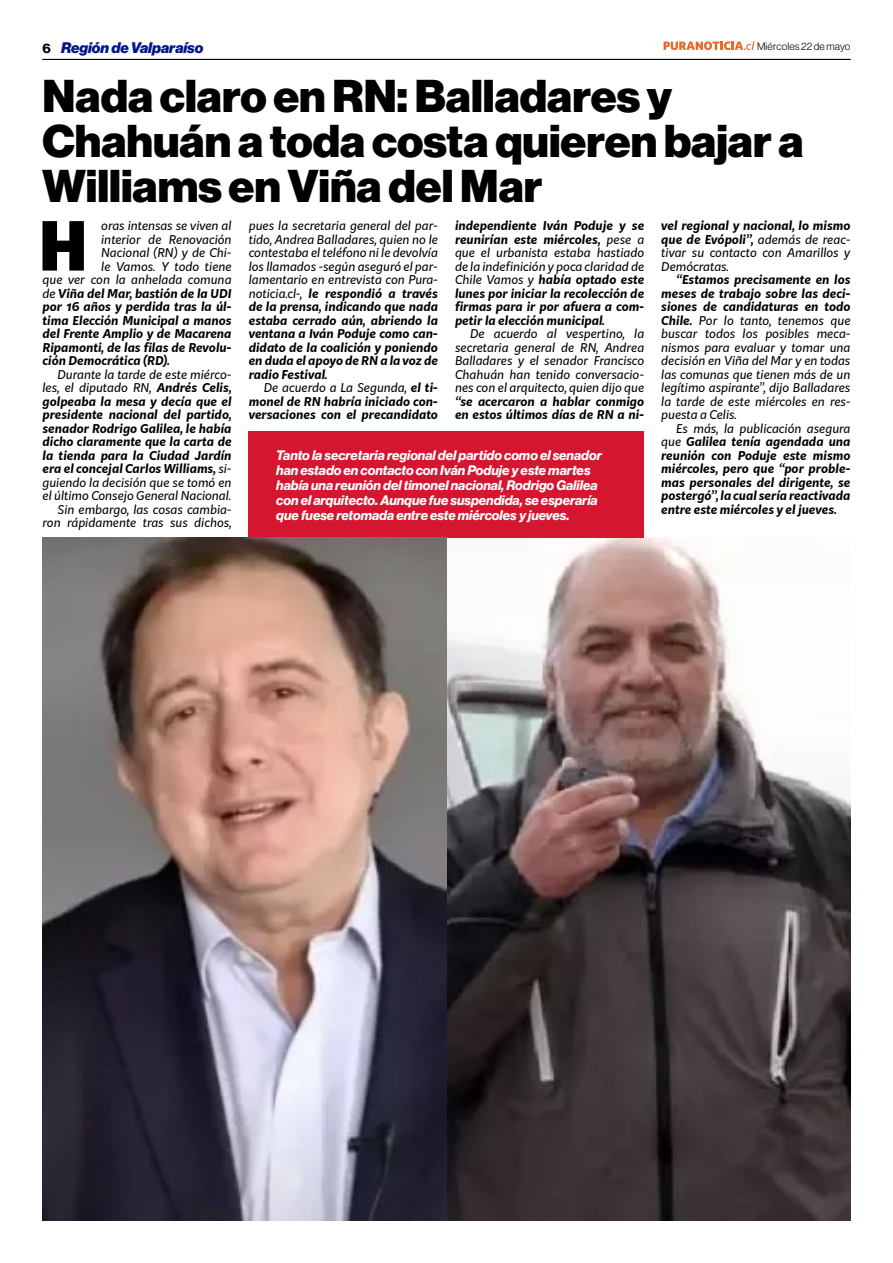
<style>
.page{position:relative;width:893px;height:1263px;background:#fff}
.page>*{position:absolute;margin:0;border:0;box-sizing:border-box;transform-origin:0 0}
.t1{font:900 66.3px "Kit Sans";color:#000}
.t2{font:45px/45px "N Haas Grotesk DS Pro 95 Blk";color:#000}
.t3{font:15px "N Haas Grotesk DS Pro 96 Blk It";color:#00178a}
.t4{font:13.5px/15px "N Haas Grotesk DS Pro 76 Bd It";color:#fff}
.t5{font:italic 700 12px/13.5px "Kit Sans";color:#000;text-align:justify}
.t6{font:italic 12px/13.5px "Kit Sans";color:#000;text-align:justify}
.t7{font:10.5px "N Haas Grotesk DS Pro 45 Lt";letter-spacing:.02em;color:#000}
.s1{font-family:"N Haas Grotesk DS Pro 75 Bd";font-size:13.5px;color:#000}
.s2{font-weight:700}
.s3{font-weight:400}
</style>
<div class="page">
<img style="left:446px;top:538px;width:404px;height:682px">
<div style="left:249px;top:432px;width:395px;height:106px;background:#d41630"></div>
<img style="left:43px;top:538px;width:403px;height:682px">
<hr style="left:43px;top:59px;width:807px;height:1px;background:#000">
<svg style="left:664px;top:41px;width:91px;height:9px"></svg>
<p class="t3" style="left:43px;top:39px;width:162px"><span class="s1">6</span> Región de Valparaíso</p>
<p class="t7" style="left:757px;top:40px;width:95px">Miércoles 22 de mayo</p>
<h2 class="t2" style="left:43px;top:74px;width:763px">Nada claro en RN: Balladares y<br>Chahuán a toda costa quieren bajar a<br>Williams en Viña del Mar</h2>
<p class="t6" style="left:249px;top:218px;width:191px">pues la secretaria general del par&shy;tido, Andrea Balladares, quien no le contestaba el teléfono ni le devolvía los llamados -según aseguró el par&shy;lamentario en entrevista con Pura&shy;noticia.cl-, <span class="s2">le respondió a través de la prensa, indicando que nada estaba cerrado aún, abriendo la ventana a Iván Poduje como can&shy;didato de la coalición y poniendo en duda el apoyo de RN a la voz de radio Festival.</span></p>
<p class="t5" style="left:249px;top:380px;width:191px;text-indent:15px"><span class="s3">De acuerdo a La Segunda,</span> el ti&shy;monel de RN habría iniciado con&shy;versaciones con el precandidato</p>
<p class="t5" style="left:455px;top:218px;width:191px">independiente Iván Poduje y se reunirían este miércoles, <span class="s3">pese a que el urbanista estaba hastiado de la indefinición y poca claridad de Chile Vamos y</span> había optado este lunes por iniciar la recolección de firmas para ir por afuera a com&shy;petir la elección municipal.</p>
<p class="t6" style="left:455px;top:326px;width:191px;text-indent:15px">De acuerdo al vespertino, la secretaria general de RN, Andrea Balladares y el senador Francisco Chahuán han tenido conversacio&shy;nes con el arquitecto, quien dijo que</p>
<p class="t5" style="left:455px;top:393px;width:191px">“se acercaron a hablar conmigo en estos últimos días de RN a ni-</p>
<p class="t6" style="left:661px;top:218px;width:191px"><span class="s2">vel regional y nacional, lo mismo que de Evópoli”,</span> además de reac&shy;tivar su contacto con Amarillos y Demócratas.</p>
<p class="t6" style="left:661px;top:272px;width:191px;text-indent:15px"><span class="s2">“Estamos precisamente en los meses de trabajo sobre las deci&shy;siones de candidaturas en todo Chile.</span> Por lo tanto, tenemos que buscar todos los posibles meca&shy;nismos para evaluar y tomar una decisión en Viña del Mar y en todas las comunas que tienen más de un legítimo aspirante”, dijo Balladares la tarde de este miércoles en res&shy;puesta a Celis.</p>
<p class="t5" style="left:661px;top:420px;width:191px;text-indent:15px"><span class="s3">Es más, la publicación asegura que</span> Galilea tenía agendada una reunión con Poduje este mismo miércoles, pero que “por proble&shy;mas personales del dirigente, se postergó”, la cual sería reactivada entre este miércoles y el jueves.</p>
<h1 class="t1" style="left:39px;top:186px;width:50px">H</h1>
<p class="t6" style="left:101px;top:218px;width:132px">oras intensas se viven al</p>
<p class="t6" style="left:101px;top:232px;width:132px">interior de Renovación</p>
<p class="t6" style="left:101px;top:245px;width:132px">Nacional (RN) y de Chi-</p>
<p class="t6" style="left:101px;top:259px;width:132px">le Vamos. Y todo tiene</p>
<p class="t6" style="left:43px;top:272px;width:191px">que ver con la anhelada comuna</p>
<p class="t5" style="left:43px;top:285px;width:191px"><span class="s3">de</span> Viña del Mar, bastión de la UDI</p>
<p class="t5" style="left:43px;top:299px;width:191px">por 16 años y perdida tras la úl-</p>
<p class="t5" style="left:43px;top:312px;width:191px">tima Elección Municipal a manos</p>
<p class="t5" style="left:43px;top:326px;width:191px">del Frente Amplio y de Macarena</p>
<p class="t5" style="left:43px;top:339px;width:191px">Ripamonti, de las filas de Revolu-</p>
<p class="t5" style="left:43px;top:353px;width:129px">ción Democrática (RD).</p>
<p class="t5" style="left:43px;top:366px;width:191px;text-align:right"><span class="s3">Durante la tarde de este miérco&shy;les, el diputado RN,</span> Andrés Celis, golpeaba la mesa y decía que el presidente nacional del partido, senador Rodrigo Galilea, le había dicho claramente que la carta de la tienda para la Ciudad Jardín era el concejal Carlos Williams, <span class="s3">si&shy;guiendo la decisión que se tomó en el último Consejo General Nacional.<br>Sin embargo, las cosas cambia&shy;ron rápidamente tras sus dichos,</span></p>
<p class="t4" style="left:276px;top:448px;width:327px">Tanto la secretaria regional del partido como el senador han estado en contacto con Iván Poduje y este martes había una reunión del timonel nacional, Rodrigo Galilea con el arquitecto. Aunque fue suspendida, se esperaría que fuese retomada entre este miércoles y jueves.</p>
</div>
